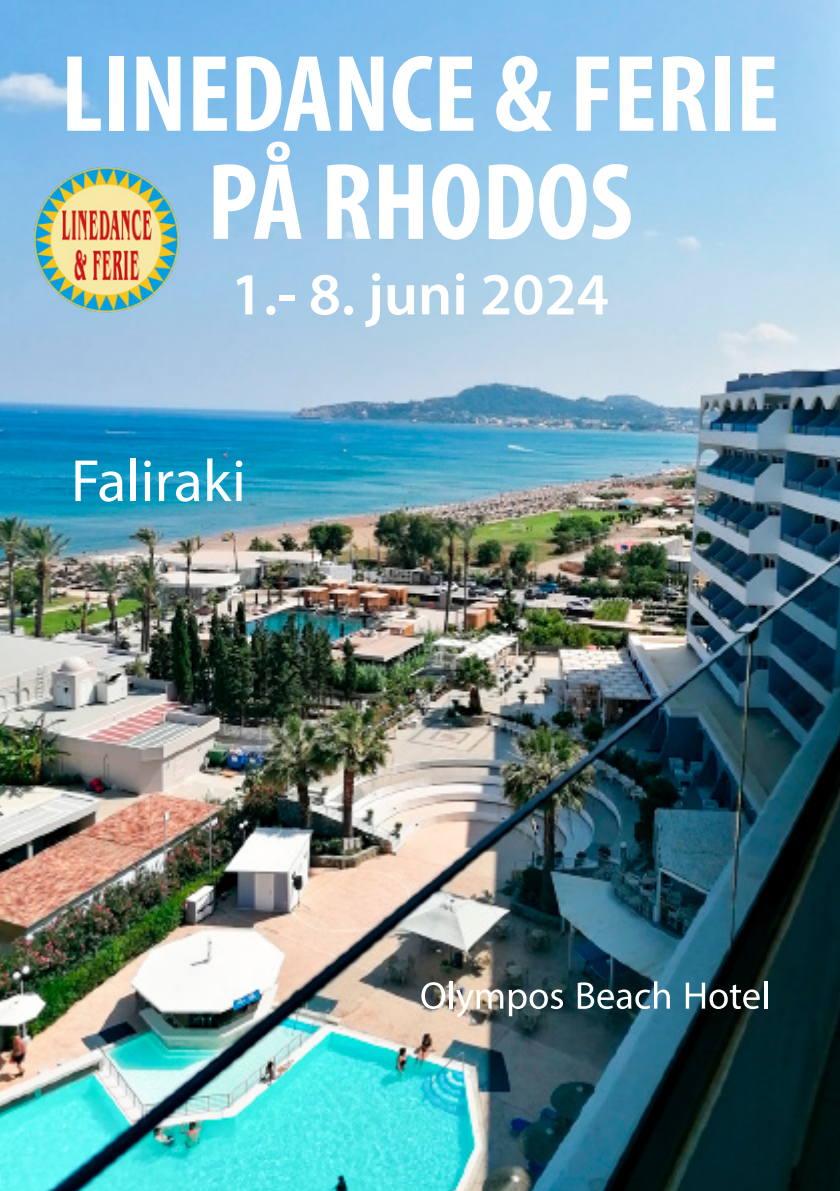
<style>
.page{position:relative;width:840px;height:1191px;background:#fff}
.page>*{position:absolute;margin:0;border:0;box-sizing:border-box;transform-origin:0 0}
.t1{font:700 condensed 110px "Myriad Pro";color:#fff}
.t2{font:600 60px "Myriad Pro";color:#fff}
.t3{font:60px "Myriad Hebrew";color:#fff}
.t4{font:54px "Myriad Arabic";color:#fff}
</style>
<div class="page">
<img style="left:0;top:0;width:839px;height:1191px">
<img style="left:31px;top:165px;width:150px;height:150px">
<p class="t1" style="left:61px;top:25px;width:719px">LINEDANCE &amp; FERIE</p>
<p class="t1" style="left:207px;top:133px;width:427px">PÅ RHODOS</p>
<p class="t2" style="left:231px;top:256px;width:379px">1.- 8. juni 2024</p>
<p class="t3" style="left:71px;top:448px;width:176px">Faliraki</p>
<p class="t4" style="left:420px;top:958px;width:351px">Olympos Beach Hotel</p>
</div>
